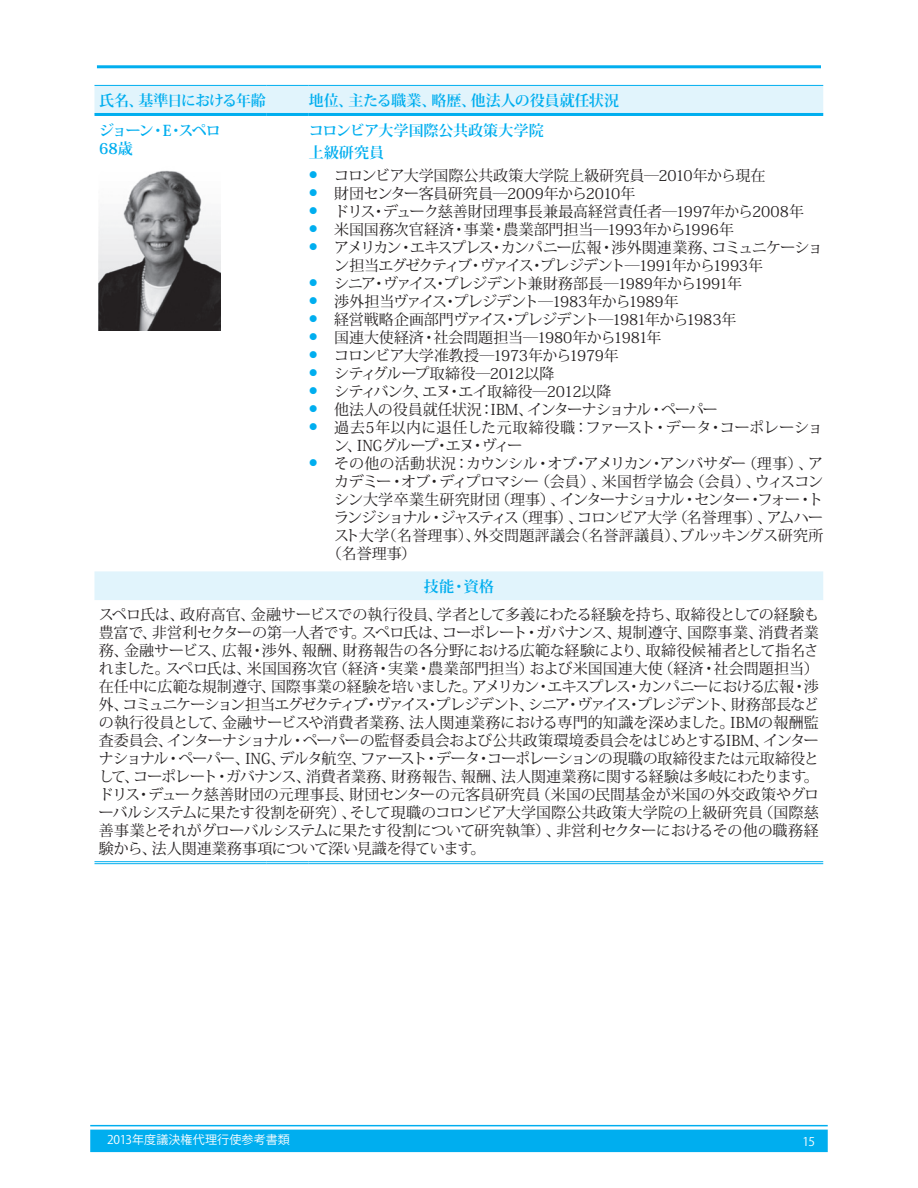
<style>
.page{position:relative;width:918px;height:1188px;background:#fff}
.page>*{position:absolute;margin:0;border:0;box-sizing:border-box;transform-origin:0 0}
.t1{font:15px/18px "Koz Min Pro";letter-spacing:-.03em;color:#231f20;text-align:justify}
.t2{font:15px/18px "Koz Min Pro";letter-spacing:-.005em;color:#231f20}
.t3{font:15px/18px "Koz Min Pro";letter-spacing:-.08em;color:#231f20}
.t4{font:700 15px/22.2px "Koz Min Pro";letter-spacing:-.01em;color:#00aeef}
.t5{font:15px "Koz Min Pro";letter-spacing:-.075em;color:#231f20}
.t6{font:15px "Koz Min Pro";letter-spacing:.02em;color:#231f20}
.t7{font:15px "Koz Min Pro";letter-spacing:-.065em;color:#231f20}
.t8{font:15px "Koz Min Pro";letter-spacing:-.01em;color:#231f20}
.t9{font:15px "Koz Min Pro";letter-spacing:-.05em;color:#231f20}
.t10{font:700 15px/18px "Koz Min Pro";letter-spacing:-.095em;color:#00aeef}
.t11{font:700 15px "Koz Min Pro";letter-spacing:-.06em;color:#00aeef}
.t12{font:12px "Koz Go Pro";letter-spacing:.005em;color:#fff}
.s1{color:#00aeef}
</style>
<div class="page">
<hr style="left:97px;top:65px;width:724px;height:3px;background:#00aeef">
<hr style="left:90px;top:1125px;width:738px;height:1px;background:#00aeef">
<div style="left:90px;top:1130px;width:738px;height:22px;background:#00aeef"></div>
<svg style="left:94px;top:86px;width:729px;height:514px"></svg>
<hr style="left:99px;top:85px;width:167px;height:1px;background:#00aeef">
<hr style="left:266px;top:85px;width:43px;height:1px;background:#00aeef">
<hr style="left:309px;top:85px;width:514px;height:1px;background:#00aeef">
<svg style="left:94px;top:113px;width:5px;height:3px"></svg>
<hr style="left:99px;top:113px;width:167px;height:3px;background:#00aeef">
<hr style="left:266px;top:113px;width:43px;height:3px;background:#00aeef">
<hr style="left:309px;top:113px;width:514px;height:3px;background:#00aeef">
<svg style="left:94px;top:861px;width:5px;height:3px"></svg>
<hr style="left:99px;top:861px;width:167px;height:1px;background:#00aeef">
<hr style="left:99px;top:863px;width:167px;height:1px;background:#00aeef">
<hr style="left:266px;top:861px;width:43px;height:1px;background:#00aeef">
<hr style="left:266px;top:863px;width:43px;height:1px;background:#00aeef">
<hr style="left:309px;top:861px;width:514px;height:1px;background:#00aeef">
<hr style="left:309px;top:863px;width:514px;height:1px;background:#00aeef">
<img style="left:99px;top:166px;width:122px;height:164px">
<svg style="left:318px;top:179px;width:12px;height:1px"></svg>
<svg style="left:318px;top:197px;width:12px;height:1px"></svg>
<svg style="left:318px;top:215px;width:12px;height:1px"></svg>
<svg style="left:318px;top:233px;width:12px;height:1px"></svg>
<svg style="left:318px;top:251px;width:12px;height:1px"></svg>
<svg style="left:318px;top:287px;width:12px;height:1px"></svg>
<svg style="left:318px;top:305px;width:12px;height:1px"></svg>
<svg style="left:318px;top:323px;width:12px;height:1px"></svg>
<svg style="left:318px;top:341px;width:12px;height:1px"></svg>
<svg style="left:318px;top:359px;width:12px;height:1px"></svg>
<svg style="left:318px;top:377px;width:12px;height:1px"></svg>
<svg style="left:318px;top:395px;width:12px;height:1px"></svg>
<svg style="left:318px;top:413px;width:12px;height:1px"></svg>
<svg style="left:318px;top:431px;width:12px;height:1px"></svg>
<svg style="left:318px;top:467px;width:12px;height:1px"></svg>
<p class="t11" style="left:99px;top:90px;width:168px">氏名、基準日における年齢</p>
<p class="t4" style="left:309px;top:89px;width:312px">地位、主たる職業、略歴、他法人の役員就任状況</p>
<p class="t10" style="left:99px;top:121px;width:123px">ジョーン・E・スペロ<br>68歳</p>
<p class="t4" style="left:309px;top:119px;width:236px">コロンビア大学国際公共政策大学院上級研究員</p>
<p class="t8" style="left:309px;top:165px;width:458px"><span class="s1">●</span> コロンビア大学国際公共政策大学院上級研究員―2010年から現在</p>
<p class="t1" style="left:309px;top:184px;width:328px"><span class="s1">●</span> 財団センター客員研究員―2009年から2010年</p>
<p class="t1" style="left:309px;top:202px;width:497px"><span class="s1">●</span> ドリス・デューク慈善財団理事長兼最高経営責任者―1997年から2008年</p>
<p class="t2" style="left:309px;top:220px;width:427px"><span class="s1">●</span> 米国国務次官経済・事業・農業部門担当―1993年から1996年</p>
<p class="t3" style="left:334px;top:238px;width:490px;text-indent:-26px"><span class="s1">●</span> アメリカン・エキスプレス・カンパニー広報・渉外関連業務、コミュニケーション担当エグゼクティブ・ヴァイス・プレジデント―1991年から1993年</p>
<p class="t7" style="left:309px;top:273px;width:435px"><span class="s1">●</span> シニア・ヴァイス・プレジデント兼財務部長―1989年から1991年</p>
<p class="t1" style="left:309px;top:292px;width:372px"><span class="s1">●</span> 渉外担当ヴァイス・プレジデント―1983年から1989年</p>
<p class="t1" style="left:309px;top:310px;width:429px"><span class="s1">●</span> 経営戦略企画部門ヴァイス・プレジデント―1981年から1983年</p>
<p class="t1" style="left:309px;top:328px;width:354px"><span class="s1">●</span> 国連大使経済・社会問題担当―1980年から1981年</p>
<p class="t1" style="left:309px;top:346px;width:312px"><span class="s1">●</span> コロンビア大学准教授―1973年から1979年</p>
<p class="t1" style="left:309px;top:364px;width:247px"><span class="s1">●</span> シティグループ取締役―2012以降</p>
<p class="t1" style="left:309px;top:382px;width:304px"><span class="s1">●</span> シティバンク、エヌ・エイ取締役―2012以降</p>
<p class="t9" style="left:309px;top:399px;width:411px"><span class="s1">●</span> 他法人の役員就任状況：IBM、インターナショナル・ペーパー</p>
<p class="t2" style="left:334px;top:418px;width:490px;text-indent:-26px"><span class="s1">●</span> 過去5年以内に退任した元取締役職：ファースト・データ・コーポレーション、INGグループ・エヌ・ヴィー</p>
<p class="t1" style="left:309px;top:454px;width:516px"><span class="s1">●</span> その他の活動状況：カウンシル・オブ・アメリカン・アンバサダー（理事）、ア</p>
<p class="t1" style="left:334px;top:472px;width:490px">カデミー・オブ・ディプロマシー（会員）、米国哲学協会（会員）、ウィスコン</p>
<p class="t1" style="left:334px;top:490px;width:490px">シン大学卒業生研究財団（理事）、インターナショナル・センター・フォー・ト</p>
<p class="t5" style="left:334px;top:507px;width:490px">ランジショナル・ジャスティス（理事）、コロンビア大学（名誉理事）、アムハー</p>
<p class="t6" style="left:334px;top:525px;width:491px">スト大学（名誉理事）、外交問題評議会（名誉評議員）、ブルッキングス研究所</p>
<p class="t1" style="left:327px;top:544px;width:91px">（名誉理事）</p>
<p class="t4" style="left:424px;top:574px;width:72px">技能・資格</p>
<p class="t1" style="left:99px;top:605px;width:722px">スペロ氏は、政府高官、金融サービスでの執行役員、学者として多義にわたる経験を持ち、取締役としての経験も豊富で、非営利セクターの第一人者です。スペロ氏は、コーポレート・ガバナンス、規制遵守、国際事業、消費者業務、金融サービス、広報・渉外、報酬、財務報告の各分野における広範な経験により、取締役候補者として指名されました。スペロ氏は、米国国務次官（経済・実業・農業部門担当）および米国国連大使（経済・社会問題担当）在任中に広範な規制遵守、国際事業の経験を培いました。アメリカン・エキスプレス・カンパニーにおける広報・渉外、コミュニケーション担当エグゼクティブ・ヴァイス・プレジデント、シニア・ヴァイス・プレジデント、財務部長などの執行役員として、金融サービスや消費者業務、法人関連業務における専門的知識を深めました。IBMの報酬監査委員会、インターナショナル・ペーパーの監督委員会および公共政策環境委員会をはじめとするIBM、インターナショナル・ペーパー、ING、デルタ航空、ファースト・データ・コーポレーションの現職の取締役または元取締役として、コーポレート・ガバナンス、消費者業務、財務報告、報酬、法人関連業務に関する経験は多岐にわたります。ドリス・デューク慈善財団の元理事長、財団センターの元客員研究員（米国の民間基金が米国の外交政策やグローバルシステムに果たす役割を研究）、そして現職のコロンビア大学国際公共政策大学院の上級研究員（国際慈善事業とそれがグローバルシステムに果たす役割について研究執筆）、非営利セクターにおけるその他の職務経験から、法人関連業務事項について深い見識を得ています。</p>
<p class="t12" style="left:107px;top:1132px;width:184px">2013年度議決権代理行使参考書類</p>
<p class="t12" style="left:803px;top:1133px;width:14px">15</p>
</div>
